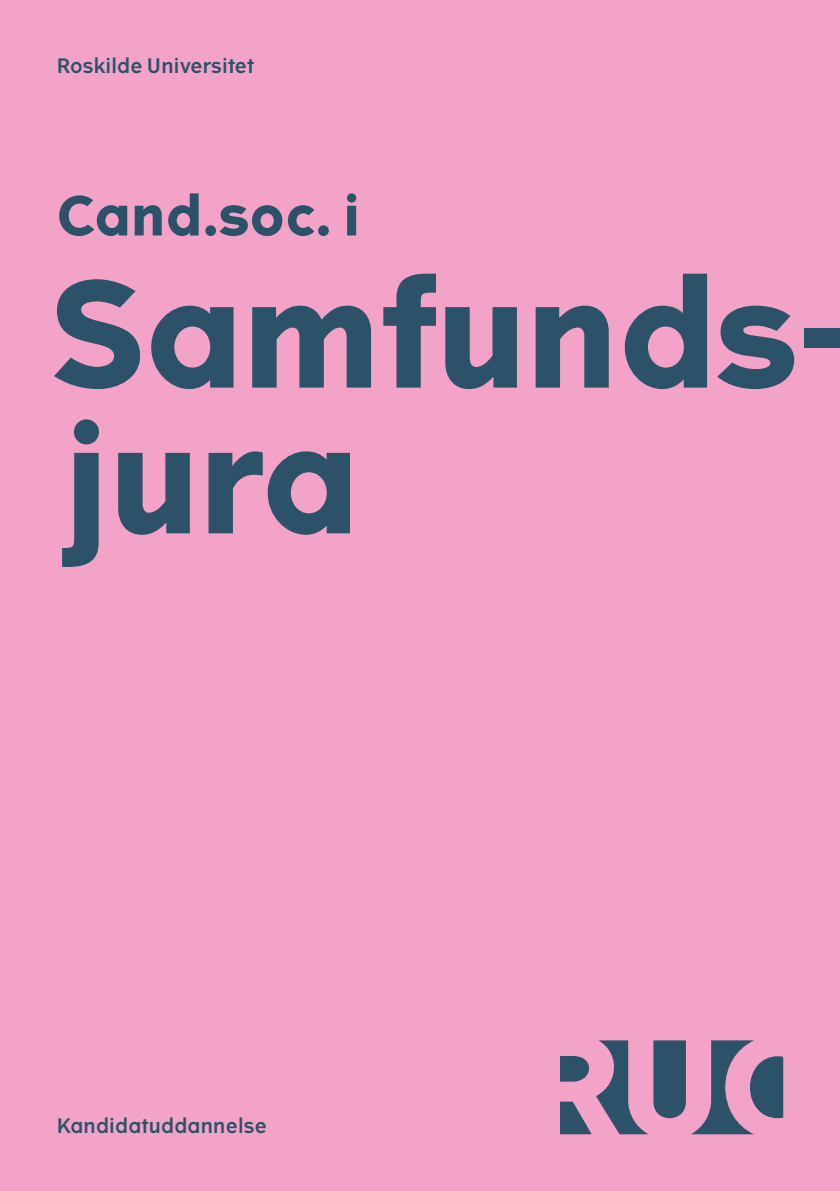
<style>
.page{position:relative;width:840px;height:1191px;background:#fff}
.page>*{position:absolute;margin:0;border:0;box-sizing:border-box;transform-origin:0 0}
.Heading_1_-_Bold_34_-_lysblå{font:700 146px "The Wave";color:#2b5268}
.Heading_1_-_Bold_34_-_lysblå-2{font:700 54px "The Wave";letter-spacing:.01em;color:#2b5268}
.Brødtekst_Regular_8_12{font:20px "The Wave D Bd";letter-spacing:.01em;color:#2b5268}
</style>
<div class="page">
<div style="left:0;top:0;width:839px;height:1191px;background:#f4a3c8"></div>
<svg style="left:560px;top:1040px;width:222px;height:94px"></svg>
<p class="Brødtekst_Regular_8_12" style="left:57px;top:53px;width:199px">Roskilde Universitet</p>
<p class="Heading_1_-_Bold_34_-_lysblå-2" style="left:57px;top:181px;width:304px">Cand.soc. i</p>
<p class="Heading_1_-_Bold_34_-_lysblå" style="left:50px;top:241px;width:807px">Samfunds-</p>
<p class="Heading_1_-_Bold_34_-_lysblå" style="left:66px;top:387px;width:295px">jura</p>
<p class="Brødtekst_Regular_8_12" style="left:57px;top:1113px;width:211px">Kandidatuddannelse</p>
</div>
